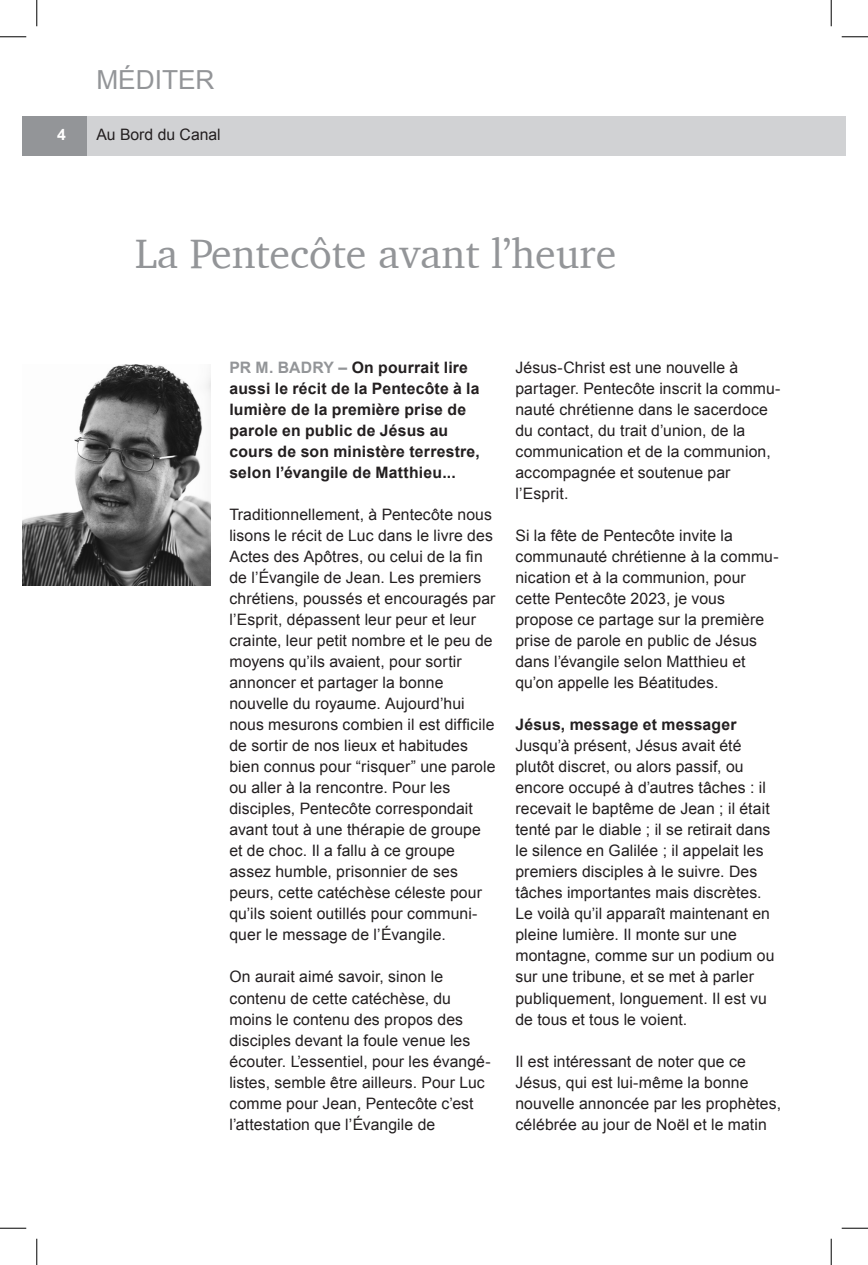
<style>
.page{position:relative;width:868px;height:1265px;background:#fff}
.page>*{position:absolute;margin:0;border:0;box-sizing:border-box;transform-origin:0 0}
.ARTICLE_Titre_2__pet{font:42px "Charter";color:#939598}
.HAUT_DE_PAGE_Titre{font:26.25px "Arial";color:#939598}
.ARTICLE_Texte{font:15.75px/21px "Arial";letter-spacing:.005em;color:#231f20}
.ARTICLE_Chapeau{font:700 15.75px/21px "Arial";letter-spacing:.015em;color:#231f20}
.HAUT_DE_PAGE_Sous-ti{font:15.75px "Arial";color:#231f20}
.HAUT_DE_PAGE_Numéro{font:700 15.75px "Arial";color:#fff}
.s1{color:#939598}
</style>
<div class="page">
<div style="left:37px;top:116px;width:808px;height:40px;background:#d1d2d4"></div>
<div style="left:22px;top:116px;width:64px;height:40px;background:#939598"></div>
<img style="left:22px;top:364px;width:188px;height:221px">
<svg style="left:0;top:36px;width:26px;height:1px"></svg>
<svg style="left:841px;top:36px;width:26px;height:1px"></svg>
<svg style="left:0;top:1227px;width:26px;height:1px"></svg>
<svg style="left:841px;top:1227px;width:26px;height:1px"></svg>
<svg style="left:36px;top:0;width:1px;height:26px"></svg>
<svg style="left:36px;top:1238px;width:1px;height:26px"></svg>
<svg style="left:830px;top:0;width:1px;height:26px"></svg>
<svg style="left:830px;top:1238px;width:1px;height:26px"></svg>
<p class="HAUT_DE_PAGE_Numéro" style="left:57px;top:124px;width:10px">4</p>
<p class="HAUT_DE_PAGE_Titre" style="left:96px;top:63px;width:120px">MÉDITER</p>
<p class="HAUT_DE_PAGE_Sous-ti" style="left:96px;top:124px;width:126px">Au Bord du Canal</p>
<p class="ARTICLE_Titre_2__pet" style="left:135px;top:217px;width:482px">La Pentecôte avant l’heure</p>
<p class="ARTICLE_Chapeau" style="left:229px;top:357px;width:252px"><span class="s1">PR M. BADRY –</span> On pourrait lire aussi le récit de la Pentecôte à la lumière de la première prise de parole en public de Jésus au cours de son ministère terrestre, selon l’évangile de Matthieu...</p>
<p class="ARTICLE_Texte" style="left:229px;top:504px;width:267px">Traditionnellement, à Pentecôte nous lisons le récit de Luc dans le livre des Actes des Apôtres, ou celui de la fin de l’Évangile de Jean. Les premiers chrétiens, poussés et encouragés par l’Esprit, dépassent leur peur et leur crainte, leur petit nombre et le peu de moyens qu’ils avaient, pour sortir annoncer et partager la bonne nouvelle du royaume. Aujourd’hui nous mesurons combien il est difficile de sortir de nos lieux et habitudes bien connus pour “risquer” une parole ou aller à la rencontre. Pour les disciples, Pentecôte correspondait avant tout à une thérapie de groupe et de choc. Il a fallu à ce groupe assez humble, prisonnier de ses peurs, cette catéchèse céleste pour qu’ils soient outillés pour communi&shy;quer le message de l’Évangile.</p>
<p class="ARTICLE_Texte" style="left:229px;top:966px;width:263px">On aurait aimé savoir, sinon le contenu de cette catéchèse, du moins le contenu des propos des disciples devant la foule venue les écouter. L’essentiel, pour les évangé&shy;listes, semble être ailleurs. Pour Luc comme pour Jean, Pentecôte c’est l’attestation que l’Évangile de</p>
<p class="ARTICLE_Texte" style="left:515px;top:357px;width:266px">Jésus-Christ est une nouvelle à partager. Pentecôte inscrit la commu&shy;nauté chrétienne dans le sacerdoce du contact, du trait d’union, de la communication et de la communion, accompagnée et soutenue par l’Esprit.</p>
<p class="ARTICLE_Texte" style="left:515px;top:525px;width:264px">Si la fête de Pentecôte invite la communauté chrétienne à la commu&shy;nication et à la communion, pour cette Pentecôte 2023, je vous propose ce partage sur la première prise de parole en public de Jésus dans l’évangile selon Matthieu et qu’on appelle les Béatitudes.</p>
<p class="ARTICLE_Chapeau" style="left:515px;top:714px;width:222px">Jésus, message et messager</p>
<p class="ARTICLE_Texte" style="left:515px;top:735px;width:260px">Jusqu’à présent, Jésus avait été plutôt discret, ou alors passif, ou encore occupé à d’autres tâches : il recevait le baptême de Jean ; il était tenté par le diable ; il se retirait dans le silence en Galilée ; il appelait les premiers disciples à le suivre. Des tâches importantes mais discrètes.<br>Le voilà qu’il apparaît maintenant en pleine lumière. Il monte sur une montagne, comme sur un podium ou sur une tribune, et se met à parler publiquement, longuement. Il est vu de tous et tous le voient.</p>
<p class="ARTICLE_Texte" style="left:515px;top:1050px;width:267px">Il est intéressant de noter que ce Jésus, qui est lui-même la bonne nouvelle annoncée par les prophètes, célébrée au jour de Noël et le matin</p>
</div>
